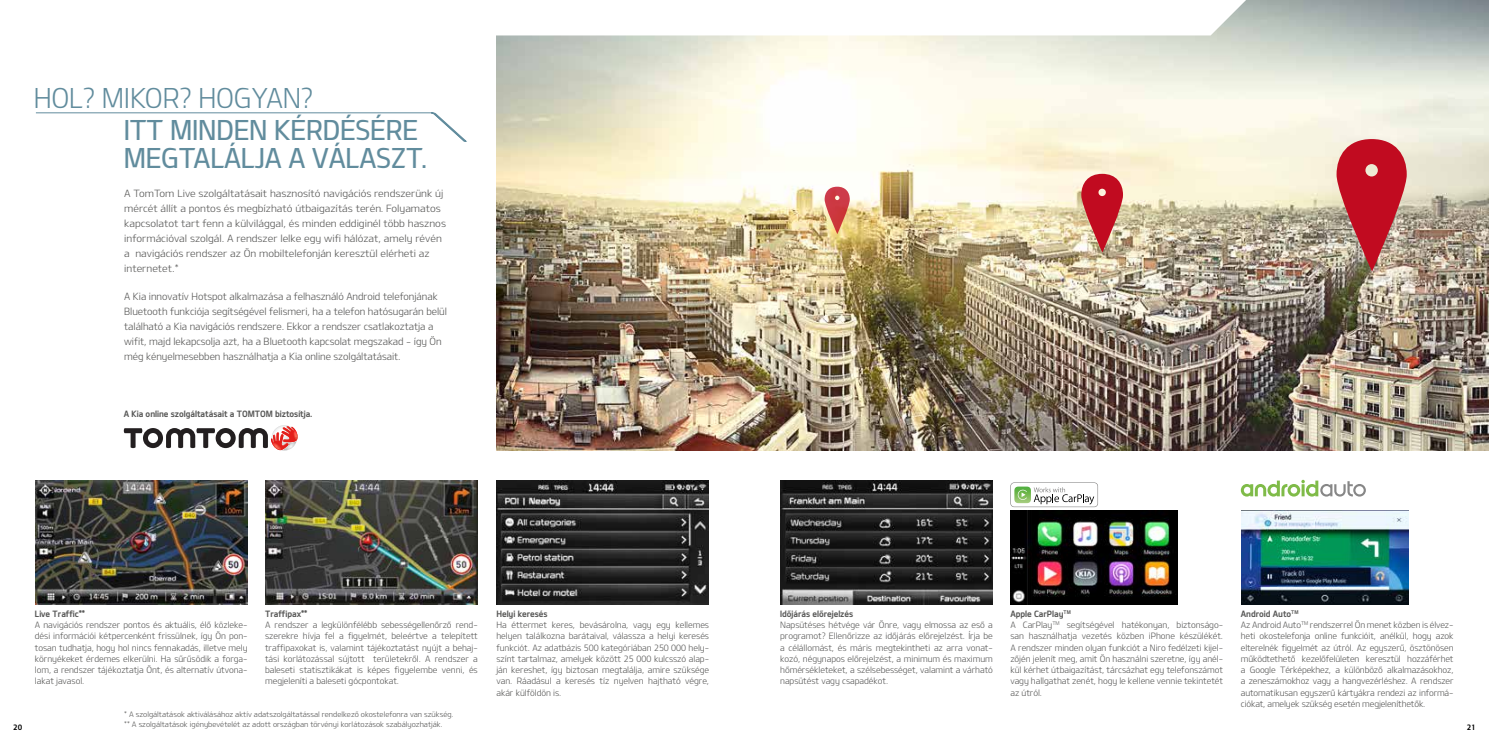
<style>
.page{position:relative;width:1489px;height:745px;background:#fff}
.page>*{position:absolute;margin:0;border:0;box-sizing:border-box;transform-origin:0 0}
.t1{font:27.5px/27.5px "Design KOTFM";letter-spacing:-.01em;color:#618c9d;scale:.95 1}
.t2{font:27.5px "Design KOTFL";letter-spacing:-.01em;color:#618c9d;scale:.95 1}
.t3{font:10px/15px "Design KOTFL";letter-spacing:-.005em;color:#575756}
.t4{font:10px/15px "Design KOTFL";letter-spacing:-.005em;color:#575756;scale:.95 1}
.t5{font:8.75px/11.2px "Design KOTFL";letter-spacing:-.005em;color:#575756;text-align:justify;scale:.95 1}
.t6{font:8.75px "Design KOTFB";letter-spacing:-.005em;color:#575756;scale:.95 1}
.t7{font:7.5px/10px "Design KOTFL";color:#575756}
.t8{font:7.5px "Design KOTFB";color:#000}
</style>
<div class="page">
<img style="left:496px;top:0;width:992px;height:450px">
<svg style="left:496px;top:0;width:749px;height:35px"></svg>
<img style="left:35px;top:480px;width:212px;height:123px">
<img style="left:496px;top:480px;width:213px;height:123px">
<img style="left:780px;top:480px;width:212px;height:123px">
<img style="left:265px;top:480px;width:212px;height:123px">
<svg style="left:35px;top:112px;width:432px;height:30px"></svg>
<svg style="left:1336px;top:139px;width:70px;height:132px;background:#c04d52"></svg>
<svg style="left:1081px;top:174px;width:41px;height:78px;background:#ca5456"></svg>
<svg style="left:824px;top:186px;width:25px;height:48px"></svg>
<svg style="left:124px;top:425px;width:173px;height:25px"></svg>
<img style="left:1241px;top:510px;width:166px;height:93px">
<img style="left:1010px;top:510px;width:167px;height:93px">
<svg style="left:1240px;top:479px;width:125px;height:17px"></svg>
<svg style="left:1010px;top:482px;width:87px;height:25px"></svg>
<div style="left:1010px;top:482px;width:87px;height:24px;background:#fff;border-radius:3px"></div>
<img style="left:1014px;top:486px;width:16px;height:17px">
<svg style="left:1017px;top:489px;width:9px;height:10px"></svg>
<svg style="left:1033px;top:487px;width:61px;height:17px"></svg>
<h1 class="t2" style="left:34px;top:80px;width:296px">HOL? MIKOR? HOGYAN?</h1>
<h1 class="t1" style="left:124px;top:115px;width:321px">ITT MINDEN KÉRDÉSÉRE<br>MEGTALÁLJA A VÁLASZT.</h1>
<p class="t3" style="left:124px;top:185px;width:323px">A TomTom Live szolgáltatásait hasznosító navigációs rendszerünk új mércét állít a pontos és megbízható útbaigazítás terén. Folyamatos kapcsolatot tart fenn a külvilággal, és minden eddiginél több hasznos információval szolgál. A rendszer lelke egy wifi hálózat, amely révén a navigációs rendszer az Ön mobiltelefonján keresztül elérheti az internetet.*</p>
<p class="t4" style="left:124px;top:289px;width:341px">A Kia innovatív Hotspot alkalmazása a felhasználó Android telefonjának Bluetooth funkciója segítségével felismeri, ha a telefon hatósugarán belül található a Kia navigációs rendszere. Ekkor a rendszer csatlakoztatja a wifit, majd lekapcsolja azt, ha a Bluetooth kapcsolat megszakad - így Ön még kényelmesebben használhatja a Kia online szolgáltatásait.</p>
<p class="t6" style="left:124px;top:408px;width:200px">A Kia online szolgáltatásait a TOMTOM biztosítja.</p>
<p class="t6" style="left:35px;top:607px;width:54px">Live Traffic**</p>
<p class="t5" style="left:35px;top:618px;width:225px">A navigációs rendszer pontos és aktuális, élő közleke&shy;dési információi kétpercenként frissülnek, így Ön pon&shy;tosan tudhatja, hogy hol nincs fennakadás, illetve mely környékeket érdemes elkerülni. Ha sűrűsödik a forga&shy;lom, a rendszer tájékoztatja Önt, és alternatív útvona&shy;lakat javasol.</p>
<p class="t6" style="left:265px;top:607px;width:46px">Traffipax**</p>
<p class="t5" style="left:265px;top:618px;width:225px">A rendszer a legkülönfélébb sebességellenőrző rend&shy;szerekre hívja fel a figyelmét, beleértve a telepített traffipaxokat is, valamint tájékoztatást nyújt a behaj&shy;tási korlátozással sújtott területekről. A rendszer a baleseti statisztikákat is képes figyelembe venni, és megjeleníti a baleseti gócpontokat.</p>
<p class="t6" style="left:496px;top:607px;width:55px">Helyi keresés</p>
<p class="t5" style="left:496px;top:618px;width:225px">Ha éttermet keres, bevásárolna, vagy egy kellemes helyen találkozna barátaival, válassza a helyi keresés funkciót. Az adatbázis 500 kategóriában 250 000 hely&shy;színt tartalmaz, amelyek között 25 000 kulcsszó alap&shy;ján kereshet, így biztosan megtalálja, amire szüksége van. Ráadásul a keresés tíz nyelven hajtható végre, akár külföldön is.</p>
<p class="t6" style="left:780px;top:607px;width:78px">Időjárás előrejelzés</p>
<p class="t5" style="left:780px;top:618px;width:225px">Napsütéses hétvége vár Önre, vagy elmossa az eső a programot? Ellenőrizze az időjárás előrejelzést. Írja be a célállomást, és máris megtekintheti az arra vonat&shy;kozó, négynapos előrejelzést, a minimum és maximum hőmérsékleteket, a szélsebességet, valamint a várható napsütést vagy csapadékot.</p>
<p class="t6" style="left:1010px;top:607px;width:65px">Apple CarPlay<sup>TM</sup></p>
<p class="t5" style="left:1010px;top:618px;width:225px">A CarPlay<sup>TM</sup> segítségével hatékonyan, biztonságo&shy;san használhatja vezetés közben iPhone készülékét.<br>A rendszer minden olyan funkciót a Niro fedélzeti kijel&shy;zőjén jelenít meg, amit Ön használni szeretne, így anél&shy;kül kérhet útbaigazítást, tárcsázhat egy telefonszámot vagy hallgathat zenét, hogy le kellene vennie tekintetét az útról.</p>
<p class="t6" style="left:1240px;top:607px;width:62px">Android Auto<sup>TM</sup></p>
<p class="t5" style="left:1240px;top:618px;width:225px">Az Android Auto<sup>TM</sup> rendszerrel Ön menet közben is élvez&shy;heti okostelefonja online funkcióit, anélkül, hogy azok elterelnék figyelmét az útról. Az egyszerű, ösztönösen működtethető kezelőfelületen keresztül hozzáférhet a Google Térképekhez, a különböző alkalmazásokhoz, a zeneszámokhoz vagy a hangvezérléshez. A rendszer automatikusan egyszerű kártyákra rendezi az informá&shy;ciókat, amelyek szükség esetén megjeleníthetők.</p>
<p class="t7" style="left:124px;top:708px;width:331px">* A szolgáltatások aktiválásához aktív adatszolgáltatással rendelkező okostelefonra van szükség. ** A szolgáltatások igénybevételét az adott országban törvényi korlátozások szabályozhatják.</p>
<p class="t8" style="left:13px;top:721px;width:10px">20</p>
<p class="t8" style="left:1466px;top:721px;width:10px">21</p>
</div>
